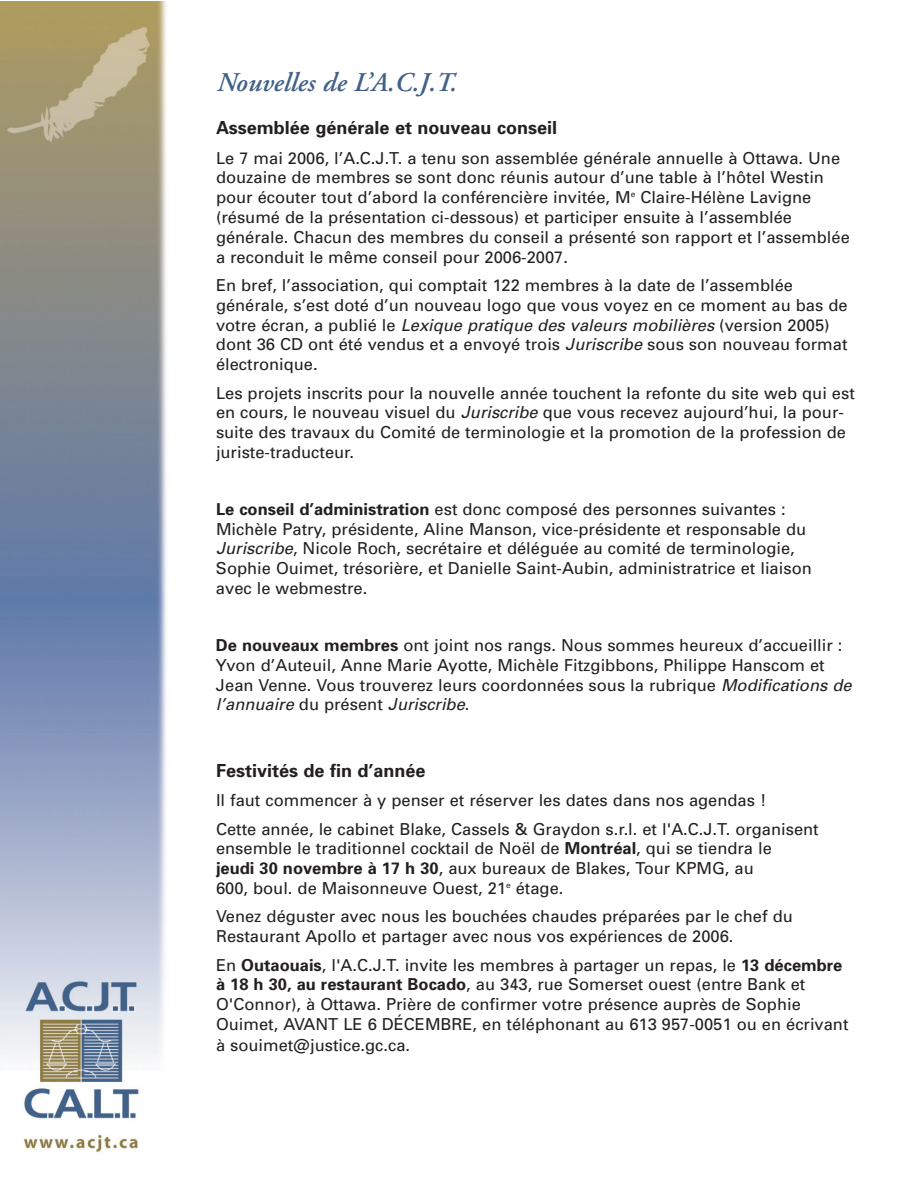
<style>
.page{position:relative;width:918px;height:1188px;background:#fff}
.page>*{position:absolute;margin:0;border:0;box-sizing:border-box;transform-origin:0 0}
.t1{font:italic 600 27px "Adobe Garamond";color:#426188}
.t2{font:700 18px "Univers";color:#231f20}
.t3{font:16.5px/19.8px "Univers";color:#231f20}
.s1{font-style:italic}
.s2{font-weight:700}
</style>
<div class="page">
<img style="left:0;top:2px;width:166px;height:1150px">
<h1 class="t1" style="left:216px;top:72px;width:242px">Nouvelles de L’A.C.J.T.</h1>
<p class="t2" style="left:216px;top:121px;width:343px">Assemblée générale et nouveau conseil</p>
<p class="t3" style="left:216px;top:149px;width:635px">Le 7 mai 2006, l’A.C.J.T. a tenu son assemblée générale annuelle à Ottawa. Une douzaine de membres se sont donc réunis autour d’une table à l’hôtel Westin pour écouter tout d’abord la conférencière invitée, M<sup>e</sup> Claire-Hélène Lavigne (résumé de la présentation ci-dessous) et participer ensuite à l’assemblée générale. Chacun des membres du conseil a présenté son rapport et l’assemblée a reconduit le même conseil pour 2006-2007.</p>
<p class="t3" style="left:216px;top:277px;width:633px">En bref, l’association, qui comptait 122 membres à la date de l’assemblée générale, s’est doté d’un nouveau logo que vous voyez en ce moment au bas de vot re é c ra n , a p u b l i é l e <span class="s1">Lexique pratique des valeurs mobilières</span> ( ve rs i o n 2 0 0 5 ) dont 36 CD ont été vendus et a envoyé trois <span class="s1">Juriscribe</span> sous son nouveau format électronique.</p>
<p class="t3" style="left:216px;top:384px;width:640px">Les projets inscrits pour la nouvelle année touchent la refonte du site web qui est en cours, le nouveau visuel du <span class="s1">Juriscribe</span> que vous recevez aujourd’hui, la pour&shy;suite des travaux du Comité de terminologie et la promotion de la profession de juriste-traducteur.</p>
<p class="t3" style="left:216px;top:501px;width:597px"><span class="s2">Le conseil d’administration</span> est donc composé des personnes suivantes :<br>Michèle Patry, présidente, Aline Manson, vice-présidente et responsable du <span class="s1">Juriscribe</span>, Nicole Roch, secrétaire et déléguée au comité de terminologie, Sophie Ouimet, trésorière, et Danielle Saint-Aubin, administratrice et liaison avec le webmestre.</p>
<p class="t3" style="left:216px;top:637px;width:640px"><span class="s2">De nouveaux membres</span> ont joint nos rangs. Nous sommes heureux d’accueillir :<br>Yvon d’Auteuil, Anne Marie Ayotte, Michèle Fitzgibbons, Philippe Hanscom et Jean Venne. Vous trouverez leurs coordonnées sous la rubrique <span class="s1">Modifications de l’annuaire</span> d u p ré s e n t <span class="s1">Juriscribe</span>.</p>
<p class="t2" style="left:216px;top:764px;width:211px">Festivités de fin d’année</p>
<p class="t3" style="left:216px;top:788px;width:604px;line-height:28.5px">Il faut commencer à y penser et réserver les dates dans nos agendas !<br>Cette année, le cabinet Blake, Cassels &amp; Graydon s.r.l. et l'A.C.J.T. organisent</p>
<p class="t3" style="left:216px;top:840px;width:557px">ensemble le traditionnel cocktail de Noël de <span class="s2">Montréal</span>, qui se tiendra le <span class="s2">jeudi 30 novembre à 17 h 30</span>, aux bureaux de Blakes, Tour KPMG, au<br>600, boul. de Maisonneuve Ouest, 21<sup>e</sup> étage.</p>
<p class="t3" style="left:216px;top:908px;width:578px">Venez déguster avec nous les bouchées chaudes préparées par le chef du<br>Restaurant Apollo et partager avec nous vos expériences de 2006.</p>
<p class="t3" style="left:216px;top:956px;width:634px">En <span class="s2">Outaouais</span>, l'A.C.J.T. invite les membres à partager un repas, le <span class="s2">13 décembre à 18 h 30, au restaurant Bocado</span>, au 343, rue Somerset ouest (entre Bank et O'Connor), à Ottawa. Prière de confirmer votre présence auprès de Sophie Ouimet, AVANT LE 6 DÉCEMBRE, en téléphonant au 613 957-0051 ou en écrivant à souimet@justice.gc.ca.</p>
</div>
